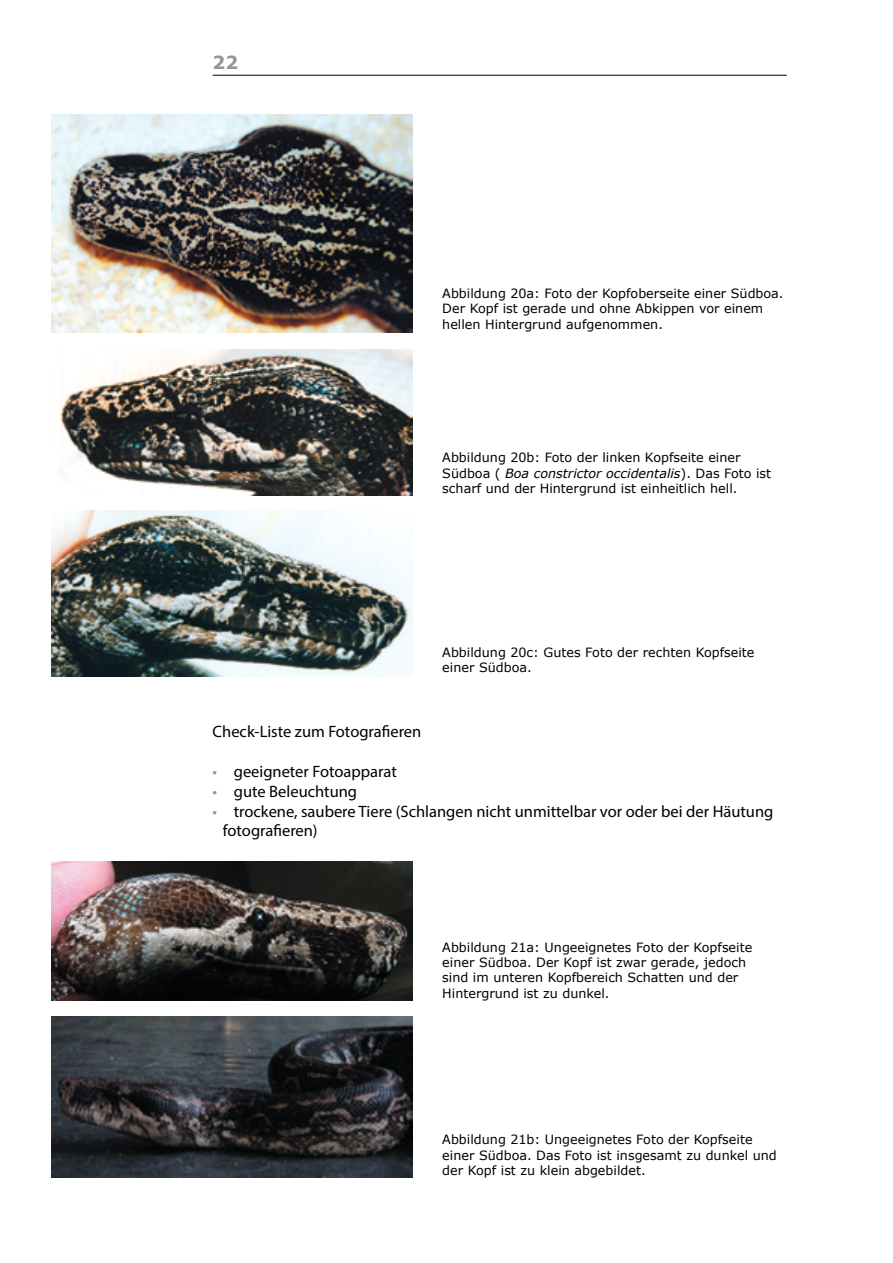
<style>
.page{position:relative;width:893px;height:1263px;background:#fff}
.page>*{position:absolute;margin:0;border:0;box-sizing:border-box;transform-origin:0 0}
.t1{font:700 18px "Verdana";color:#939598}
.t2{font:16.5px/19.8px "Myriad Pro";color:#000}
.Bildlegende{font:12.75px/15.3px "Verdana";color:#000}
.s1{font-style:italic}
.s2{color:#939598}
</style>
<div class="page">
<hr style="left:213px;top:75px;width:574px;height:1px;background:#000">
<img style="left:51px;top:115px;width:361px;height:218px">
<img style="left:51px;top:350px;width:361px;height:145px">
<img style="left:51px;top:510px;width:361px;height:166px">
<img style="left:51px;top:861px;width:361px;height:140px">
<img style="left:51px;top:1017px;width:361px;height:161px">
<h1 class="t1" style="left:213px;top:49px;width:27px">22</h1>
<p class="Bildlegende" style="left:442px;top:286px;width:343px">Abbildung 20a: Foto der Kopfoberseite einer Südboa.<br>Der Kopf ist gerade und ohne Abkippen vor einem hellen Hintergrund aufgenommen.</p>
<p class="Bildlegende" style="left:442px;top:450px;width:330px">Abbildung 20b: Foto der linken Kopfseite einer<br>Südboa ( <span class="s1">Boa constrictor occidentalis</span>). Das Foto ist scharf und der Hintergrund ist einheitlich hell.</p>
<p class="Bildlegende" style="left:442px;top:645px;width:314px">Abbildung 20c: Gutes Foto der rechten Kopfseite einer Südboa.</p>
<p class="t2" style="left:213px;top:722px;width:210px">Check-Liste zum Fotografieren</p>
<p class="t2" style="left:213px;top:761px;width:186px"><span class="s2">•</span> geeigneter Fotoapparat</p>
<p class="t2" style="left:213px;top:781px;width:146px"><span class="s2">•</span> gute Beleuchtung</p>
<p class="t2" style="left:223px;top:801px;width:552px;text-indent:-10px"><span class="s2">•</span> trockene, saubere Tiere (Schlangen nicht unmittelbar vor oder bei der Häutung fotografieren)</p>
<p class="Bildlegende" style="left:442px;top:939px;width:312px">Abbildung 21a: Ungeeignetes Foto der Kopfseite einer Südboa. Der Kopf ist zwar gerade, jedoch sind im unteren Kopfbereich Schatten und der Hintergrund ist zu dunkel.</p>
<p class="Bildlegende" style="left:442px;top:1132px;width:336px">Abbildung 21b: Ungeeignetes Foto der Kopfseite einer Südboa. Das Foto ist insgesamt zu dunkel und der Kopf ist zu klein abgebildet.</p>
</div>
